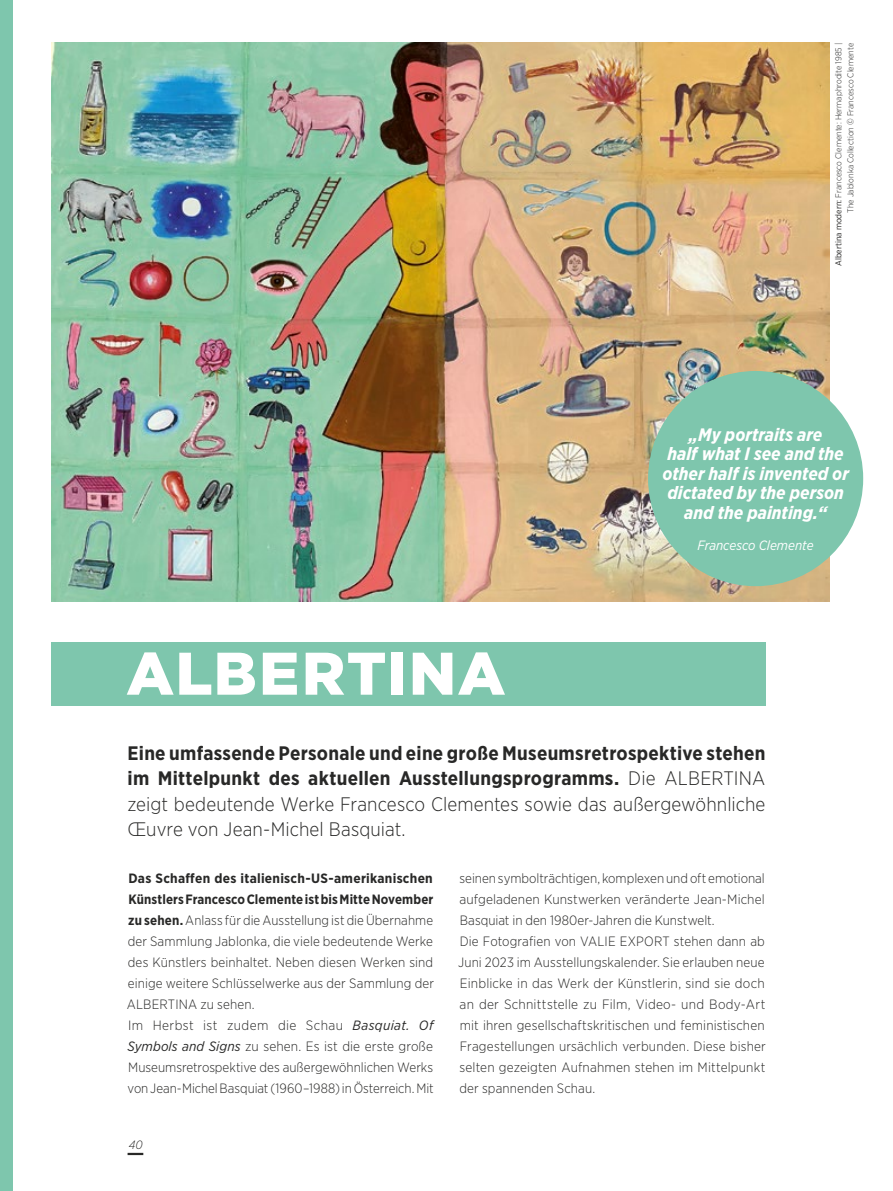
<style>
.page{position:relative;width:893px;height:1191px;background:#fff}
.page>*{position:absolute;margin:0;border:0;box-sizing:border-box;transform-origin:0 0}
.t1{font:900 60px "Gotham";letter-spacing:.025em;color:#fff}
.t2{font:700 19.5px/25.5px "Gotham Narrow";letter-spacing:.015em;color:#282827;text-align:justify}
.t3{font:italic 700 18px/19.5px "Gotham Narrow";color:#fff;text-align:center}
.t4{font:300 13.5px/21px "Gotham Narrow";letter-spacing:.01em;color:#282827}
.t5{font:italic 13.5px "Gotham Narrow";color:#fff}
.t6{font:italic 300 12px "Gotham Narrow";color:#282827}
.t7{font:300 8.55px/12px "Gotham Narrow";color:#282827;text-align:right}
.s1{font-weight:400}
.s2{font-size:9px}
.s3{font-weight:300}
.s4{font-weight:700}
.s5{font-weight:400;font-style:italic}
</style>
<div class="page">
<hr style="left:128px;top:1152px;width:15px;height:3px;background:#282827">
<img style="left:51px;top:43px;width:778px;height:559px">
<div style="left:0;top:0;width:13px;height:1191px;background:#7ec6ad"></div>
<div style="left:648px;top:371px;width:215px;height:215px;background:#7ec6ad;border-radius:50%"></div>
<div style="left:51px;top:642px;width:714px;height:63px;background:#7ec6ad"></div>
<p class="t7" style="left:832px;top:266px;width:225px;rotate:-90deg"><span class="s1">Albertina modern:</span> Francesco Clemente: Hermaphrodite 1985 |<br>The Jablonka Collection <span class="s2">©</span> Francesco Clemente</p>
<h1 class="t1" style="left:126px;top:632px;width:381px">ALBERTINA</h1>
<h3 class="t3" style="left:662px;top:424px;width:188px">„My portraits are<br>half what I see and the other half is invented or dictated by the person and the painting.“</h3>
<p class="t5" style="left:698px;top:537px;width:117px">Francesco Clemente</p>
<p class="t2" style="left:128px;top:740px;width:639px">Eine umfassende Personale und eine große Museumsretrospektive stehen im Mittelpunkt des aktuellen Ausstellungsprogramms. <span class="s3">Die ALBERTINA zeigt bedeutende Werke Francesco Clementes sowie das außergewöhnliche Œuvre von Jean-Michel Basquiat.</span></p>
<p class="t4" style="left:127px;top:867px;width:309px"><span class="s4">Das Schaffen des italienisch-US-amerikanischen Künstlers Francesco Clemente ist bis Mitte November zu sehen.</span> Anlass für die Ausstellung ist die Übernahme der Sammlung Jablonka, die viele bedeutende Werke des Künstlers beinhaltet. Neben diesen Werken sind einige weitere Schlüsselwerke aus der Sammlung der ALBERTINA zu sehen.<br>Im Herbst ist zudem die Schau <span class="s5">Basquiat. Of Symbols and Signs</span> zu sehen. Es ist die erste große Museumsretrospektive des außergewöhnlichen Werks von Jean-Michel Basquiat (1960–1988) in Österreich. Mit</p>
<p class="t4" style="left:458px;top:867px;width:309px">seinen symbolträchtigen, komplexen und oft emotional aufgeladenen Kunstwerken veränderte Jean-Michel Basquiat in den 1980er-Jahren die Kunstwelt.<br>Die Fotografien von VALIE EXPORT stehen dann ab Juni 2023 im Ausstellungskalender. Sie erlauben neue Einblicke in das Werk der Künstlerin, sind sie doch an der Schnittstelle zu Film, Video- und Body-Art mit ihren gesellschaftskritischen und feministischen Fragestellungen ursächlich verbunden. Diese bisher selten gezeigten Aufnahmen stehen im Mittelpunkt der spannenden Schau.</p>
<p class="t6" style="left:129px;top:1137px;width:15px">40</p>
</div>
